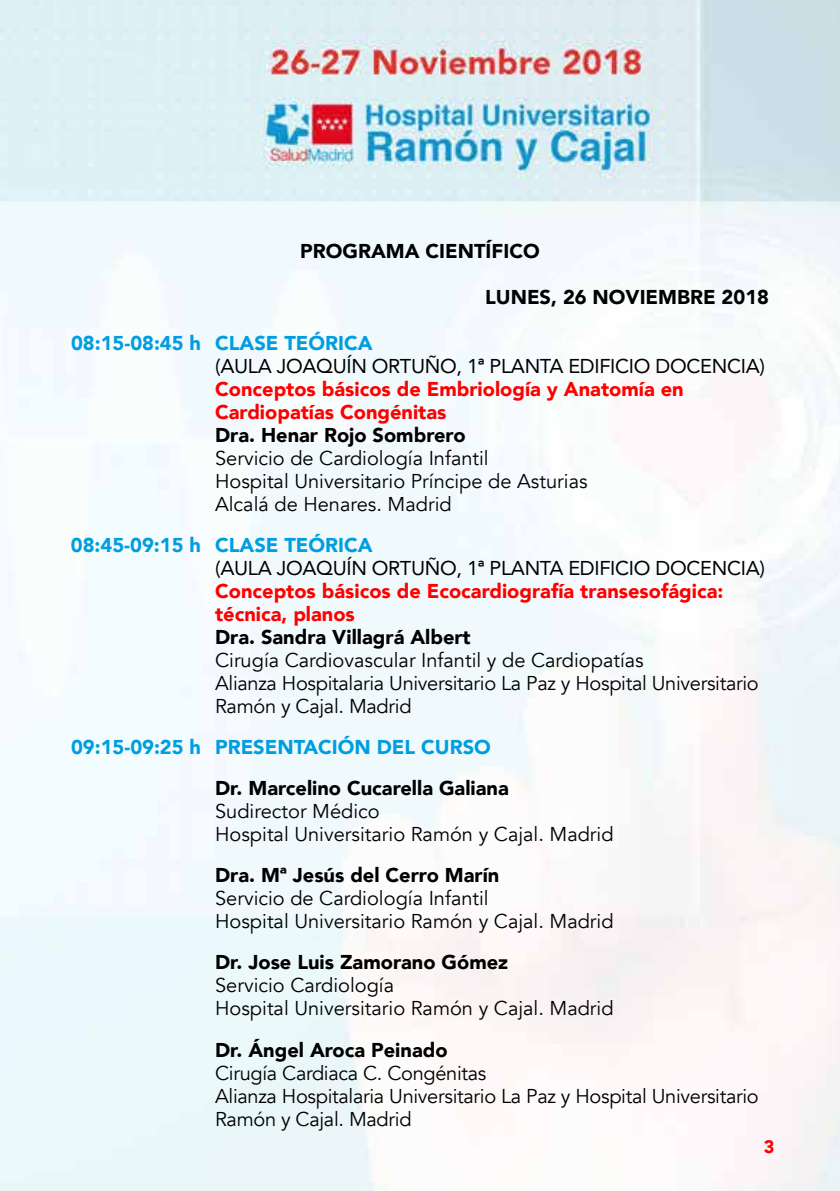
<style>
.page{position:relative;width:840px;height:1191px;background:#fff}
.page>*{position:absolute;margin:0;border:0;box-sizing:border-box;transform-origin:0 0}
.t1{font:20px/23px "Avenir";color:#000}
.t2{font:900 20px "Avenir";color:#000}
.t3{font:900 20px/23px "Avenir";color:#f00}
.t4{font:20px "Avenir";letter-spacing:-.015em;color:#000}
.t5{font:900 20px "Avenir";color:#009ee0}
.t6{font:900 18px "Avenir";color:#f00}
</style>
<div class="page">
<img style="left:0;top:0;width:839px;height:1191px">
<p class="t2" style="left:300px;top:234px;width:241px">PROGRAMA CIENTÍFICO</p>
<p class="t2" style="left:485px;top:280px;width:285px">LUNES, 26 NOVIEMBRE 2018</p>
<p class="t5" style="left:71px;top:326px;width:303px">08:15-08:45 h CLASE TEÓRICA</p>
<p class="t4" style="left:215px;top:350px;width:551px">(AULA JOAQUÍN ORTUÑO, 1ª PLANTA EDIFICIO DOCENCIA)</p>
<p class="t3" style="left:215px;top:377px;width:470px">Conceptos básicos de Embriología y Anatomía en<br>Cardiopatías Congénitas</p>
<p class="t2" style="left:215px;top:418px;width:252px">Dra. Henar Rojo Sombrero</p>
<p class="t1" style="left:215px;top:447px;width:374px">Servicio de Cardiología Infantil<br>Hospital Universitario Príncipe de Asturias<br>Alcalá de Henares. Madrid</p>
<p class="t5" style="left:71px;top:528px;width:303px">08:45-09:15 h CLASE TEÓRICA</p>
<p class="t4" style="left:215px;top:552px;width:551px">(AULA JOAQUÍN ORTUÑO, 1ª PLANTA EDIFICIO DOCENCIA)</p>
<p class="t3" style="left:215px;top:579px;width:509px">Conceptos básicos de Ecocardiografía transesofágica: técnica, planos</p>
<p class="t2" style="left:215px;top:620px;width:257px">Dra. Sandra Villagrá Albert</p>
<p class="t1" style="left:215px;top:649px;width:545px">Cirugía Cardiovascular Infantil y de Cardiopatías<br>Alianza Hospitalaria Universitario La Paz y Hospital Universitario<br>Ramón y Cajal. Madrid</p>
<p class="t5" style="left:71px;top:730px;width:421px">09:15-09:25 h PRESENTACIÓN DEL CURSO</p>
<p class="t2" style="left:215px;top:771px;width:295px">Dr. Marcelino Cucarella Galiana</p>
<p class="t1" style="left:215px;top:800px;width:400px">Sudirector Médico<br>Hospital Universitario Ramón y Cajal. Madrid</p>
<p class="t2" style="left:215px;top:858px;width:285px">Dra. Mª Jesús del Cerro Marín</p>
<p class="t1" style="left:215px;top:887px;width:400px">Servicio de Cardiología Infantil<br>Hospital Universitario Ramón y Cajal. Madrid</p>
<p class="t2" style="left:215px;top:945px;width:294px">Dr. Jose Luis Zamorano Gómez</p>
<p class="t1" style="left:215px;top:974px;width:400px">Servicio Cardiología<br>Hospital Universitario Ramón y Cajal. Madrid</p>
<p class="t2" style="left:215px;top:1032px;width:234px">Dr. Ángel Aroca Peinado</p>
<p class="t1" style="left:215px;top:1061px;width:545px">Cirugía Cardiaca C. Congénitas<br>Alianza Hospitalaria Universitario La Paz y Hospital Universitario<br>Ramón y Cajal. Madrid</p>
<p class="t6" style="left:763px;top:1131px;width:12px">3</p>
</div>
